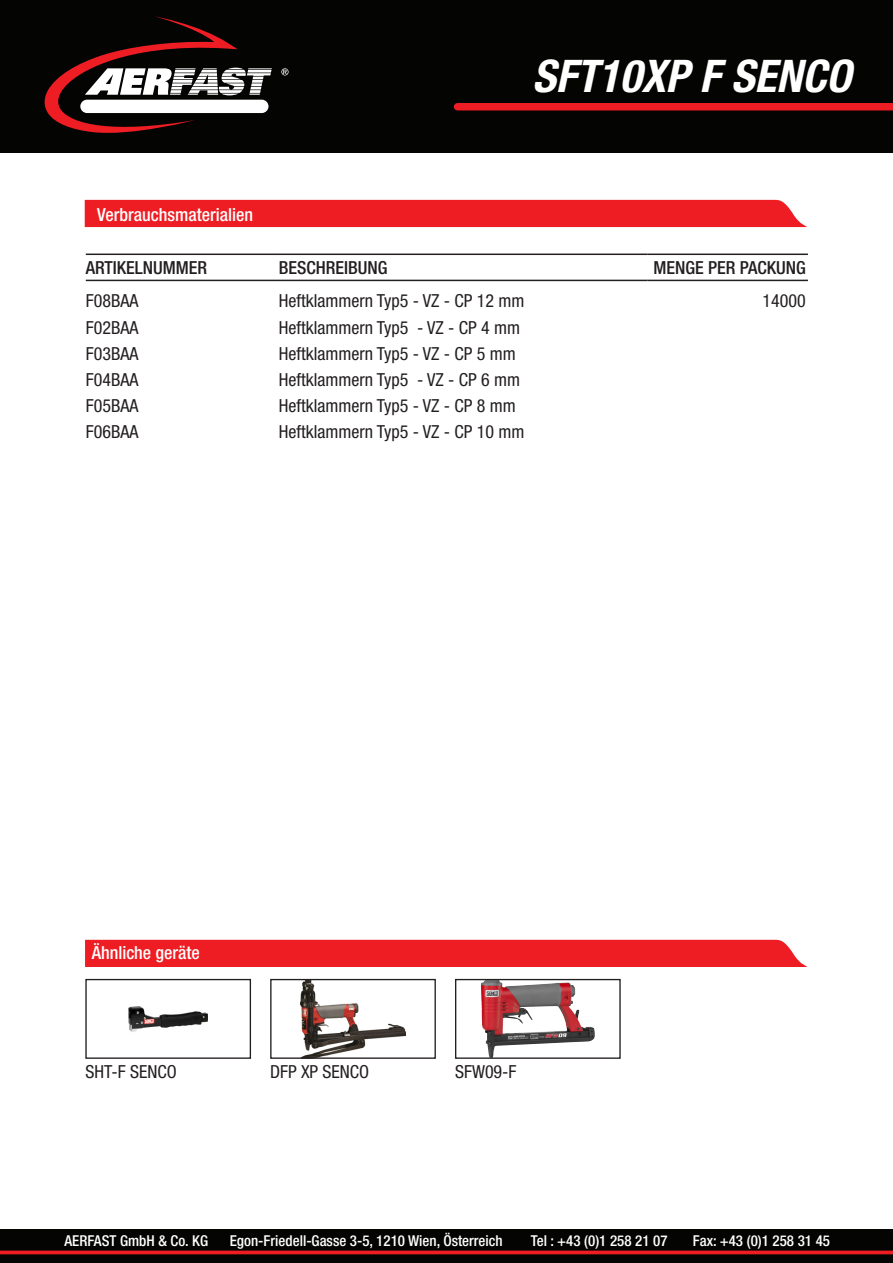
<style>
.page{position:relative;width:893px;height:1263px;background:#fff}
.page>*{position:absolute;margin:0;border:0;box-sizing:border-box;transform-origin:0 0}
.t1{font:italic 700 condensed 45px "Helvetica Neue";color:#fff}
.t2{font:condensed 18px "Helvetica Neue";color:#231f20}
.t3{font:500 condensed 18px "Helvetica Neue";color:#231f20}
.t4{font:500 condensed 18px "Helvetica Neue";color:#fff}
.t5{font:500 condensed 15px "Helvetica Neue";color:#fff}
</style>
<div class="page">
<div style="left:0;top:1229px;width:893px;height:34px;background:#040503"></div>
<div style="left:0;top:0;width:893px;height:153px;background:#040503"></div>
<svg style="left:44px;top:16px;width:228px;height:117px"></svg>
<div style="left:80px;top:100px;width:188px;height:13px;background:#fff;border-radius:7px"></div>
<svg style="left:281px;top:68px;width:8px;height:7px"></svg>
<div style="left:458px;top:103px;width:435px;height:7px;background:#ee1d23"></div>
<svg style="left:0;top:1250px;width:893px;height:4px;background:#cb191e"></svg>
<hr style="left:86px;top:254px;width:193px;height:1px;background:#231f20">
<hr style="left:279px;top:254px;width:368px;height:1px;background:#231f20">
<hr style="left:647px;top:254px;width:161px;height:1px;background:#231f20">
<hr style="left:86px;top:280px;width:193px;height:1px;background:#231f20">
<hr style="left:279px;top:280px;width:368px;height:1px;background:#231f20">
<hr style="left:647px;top:280px;width:161px;height:1px;background:#231f20">
<div style="left:85px;top:200px;width:722px;height:27px;background:#ee1d23"></div>
<div style="left:85px;top:940px;width:723px;height:27px;background:#ee1d23"></div>
<img style="left:129px;top:1006px;width:78px;height:26px">
<div style="left:85px;top:979px;width:166px;height:80px;border:1px solid #231f20"></div>
<img style="left:481px;top:981px;width:114px;height:76px">
<div style="left:455px;top:979px;width:166px;height:80px;border:1px solid #231f20"></div>
<img style="left:301px;top:981px;width:104px;height:76px">
<div style="left:270px;top:979px;width:166px;height:80px;border:1px solid #231f20"></div>
<p class="t4" style="left:97px;top:204px;width:157px">Verbrauchsmaterialien</p>
<h1 class="t1" style="left:532px;top:49px;width:320px">SFT10XP F SENCO</h1>
<p class="t3" style="left:86px;top:257px;width:123px">ARTIKELNUMMER</p>
<p class="t3" style="left:279px;top:257px;width:110px">BESCHREIBUNG</p>
<p class="t3" style="left:653px;top:257px;width:154px">MENGE PER PACKUNG</p>
<p class="t2" style="left:86px;top:291px;width:54px">F08BAA</p>
<p class="t2" style="left:279px;top:291px;width:247px">Heftklammern Typ5 - VZ - CP 12 mm</p>
<p class="t2" style="left:763px;top:291px;width:45px">14000</p>
<p class="t2" style="left:86px;top:317px;width:54px">F02BAA</p>
<p class="t2" style="left:279px;top:317px;width:243px">Heftklammern Typ5 - VZ - CP 4 mm</p>
<p class="t2" style="left:86px;top:343px;width:54px">F03BAA</p>
<p class="t2" style="left:279px;top:343px;width:238px">Heftklammern Typ5 - VZ - CP 5 mm</p>
<p class="t2" style="left:86px;top:369px;width:54px">F04BAA</p>
<p class="t2" style="left:279px;top:369px;width:243px">Heftklammern Typ5 - VZ - CP 6 mm</p>
<p class="t2" style="left:86px;top:395px;width:54px">F05BAA</p>
<p class="t2" style="left:279px;top:395px;width:238px">Heftklammern Typ5 - VZ - CP 8 mm</p>
<p class="t2" style="left:86px;top:422px;width:54px">F06BAA</p>
<p class="t2" style="left:279px;top:422px;width:247px">Heftklammern Typ5 - VZ - CP 10 mm</p>
<p class="t4" style="left:92px;top:942px;width:110px">Ähnliche geräte</p>
<p class="t2" style="left:85px;top:1061px;width:93px">SHT-F SENCO</p>
<p class="t2" style="left:270px;top:1061px;width:101px">DFP XP SENCO</p>
<p class="t2" style="left:455px;top:1061px;width:63px">SFW09-F</p>
<p class="t5" style="left:65px;top:1231px;width:145px">AERFAST GmbH &amp; Co. KG</p>
<p class="t5" style="left:230px;top:1231px;width:274px">Egon-Friedell-Gasse 3-5, 1210 Wien, Österreich</p>
<p class="t5" style="left:531px;top:1231px;width:138px">Tel : +43 (0)1 258 21 07</p>
<p class="t5" style="left:693px;top:1231px;width:139px">Fax: +43 (0)1 258 31 45</p>
</div>
